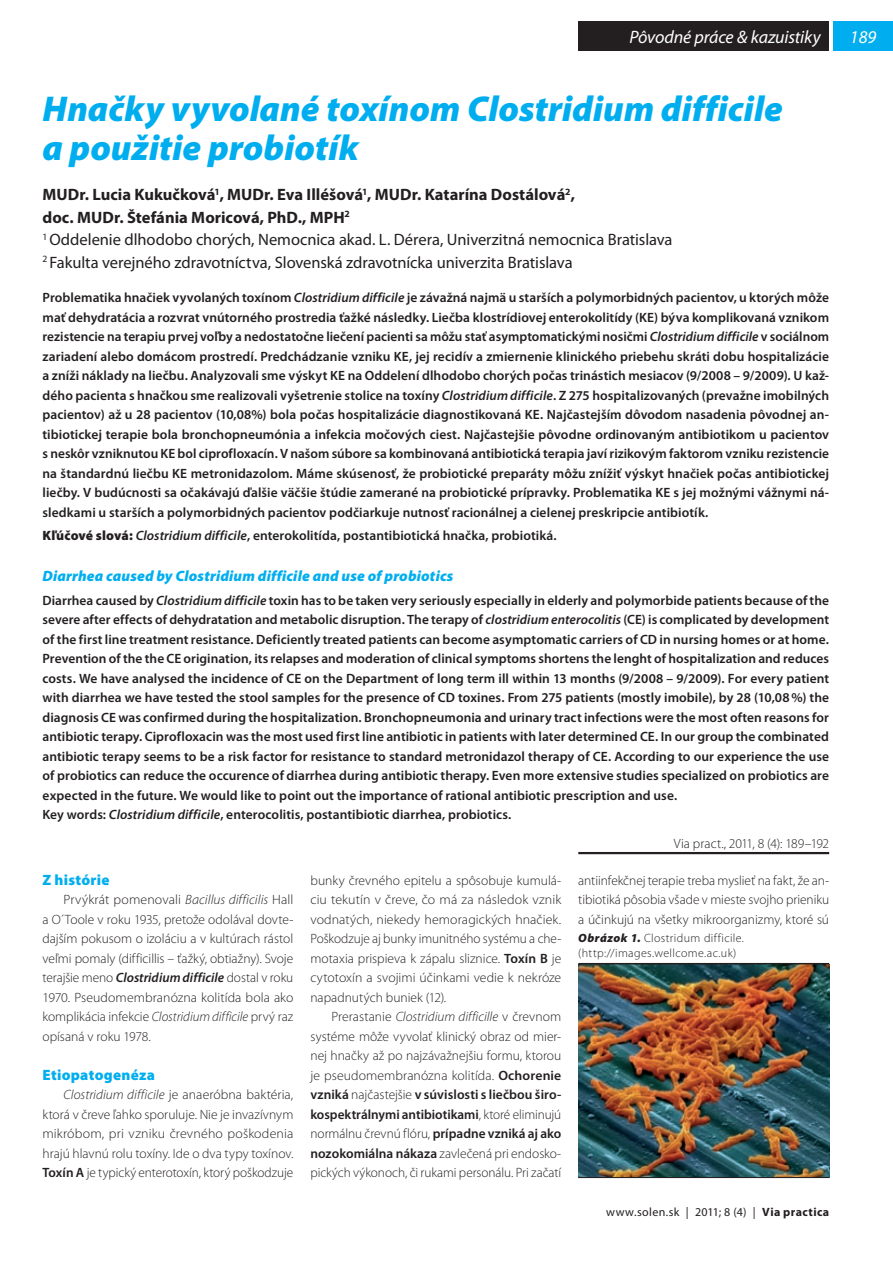
<style>
.page{position:relative;width:893px;height:1263px;background:#fff}
.page>*{position:absolute;margin:0;border:0;box-sizing:border-box;transform-origin:0 0}
.t1{font:italic 900 36px/39px "Myriad Pro";color:#00aeef}
.t2{font:italic 18px "Myriad Pro";letter-spacing:-.01em;color:#fff}
.t3{font:16.5px/22.5px "Myriad Pro";letter-spacing:-.005em;color:#231f20}
.t4{font:italic 900 15px "Myriad Pro";letter-spacing:.01em;color:#00aeef}
.t5{font:900 15px "Myriad Pro";letter-spacing:.015em;color:#00aeef}
.t6{font:600 13.5px/19.5px "Myriad Pro";letter-spacing:.005em;color:#231f20;text-align:justify}
.t7{font:300 13.5px/19.5px "Myriad Pro";color:#231f20;text-align:justify}
.t8{font:300 12px/15px "Myriad Pro";letter-spacing:.035em;color:#231f20}
.t9{font:12px "Myriad Pro";letter-spacing:.03em;color:#231f20}
.s1{font-weight:700}
.s2{font-style:italic}
.s3{font-weight:900}
.s4{font-weight:600;font-style:italic}
.s5{font-weight:600}
.s6{font-weight:900;font-style:italic}
</style>
<div class="page">
<div style="left:833px;top:21px;width:60px;height:30px;background:#00aeef"></div>
<hr style="left:578px;top:852px;width:251px;height:2px;background:#231f20">
<div style="left:578px;top:21px;width:251px;height:30px;background:#231f20"></div>
<img style="left:578px;top:964px;width:251px;height:213px">
<hr style="left:578px;top:963px;width:251px;height:1px;background:#231f20">
<hr style="left:578px;top:1177px;width:251px;height:1px;background:#231f20">
<h2 class="t2" style="left:629px;top:26px;width:193px">Pôvodné práce &amp; kazuistiky</h2>
<h1 class="t1" style="left:43px;top:88px;width:742px">Hnačky vyvolané toxínom Clostridium difficile a použitie probiotík</h1>
<p class="t3" style="left:43px;top:183px;width:632px"><span class="s1">MUDr. Lucia Kukučková</span><sup>1</sup><span class="s1">, MUDr. Eva Illéšová</span><sup>1</sup><span class="s1">, MUDr. Katarína Dostálová</span><sup>2</sup><span class="s1">,<br>doc. MUDr. Štefánia Moricová, PhD., MPH</span><sup>2<br></sup><sup>1</sup> Oddelenie dlhodobo chorých, Nemocnica akad. L. Dérera, Univerzitná nemocnica Bratislava <sup>2</sup> Fakulta verejného zdravotníctva, Slovenská zdravotnícka univerzita Bratislava</p>
<p class="t6" style="left:42px;top:287px;width:788px">Problematika hnačiek vyvolaných toxínom <span class="s2">Clostridium difficile</span> je závažná najmä u starších a polymorbidných pacientov, u ktorých môže mať dehydratácia a rozvrat vnútorného prostredia ťažké následky. Liečba klostrídiovej enterokolitídy (KE) býva komplikovaná vznikom rezistencie na terapiu prvej voľby a nedostatočne liečení pacienti sa môžu stať asymptomatickými nosičmi <span class="s2">Clostridium difficile</span> v sociálnom zariadení alebo domácom prostredí. Predchádzanie vzniku KE, jej recidív a zmiernenie klinického priebehu skráti dobu hospitalizácie a zníži náklady na liečbu. Analyzovali sme výskyt KE na Oddelení dlhodobo chorých počas trinástich mesiacov (9/2008 – 9/2009). U kaž&shy;dého pacienta s hnačkou sme realizovali vyšetrenie stolice na toxíny <span class="s2">Clostridium difficile</span>. Z 275 hospitalizovaných (prevažne imobilných pacientov) až u 28 pacientov (10,08%) bola počas hospitalizácie diagnostikovaná KE. Najčastejším dôvodom nasadenia pôvodnej an&shy;tibiotickej terapie bola bronchopneumónia a infekcia močových ciest. Najčastejšie pôvodne ordinovaným antibiotikom u pacientov s neskôr vzniknutou KE bol ciprofloxacín. V našom súbore sa kombinovaná antibiotická terapia javí rizikovým faktorom vzniku rezistencie na štandardnú liečbu KE metronidazolom. Máme skúsenosť, že probiotické preparáty môžu znížiť výskyt hnačiek počas antibiotickej liečby. V budúcnosti sa očakávajú ďalšie väčšie štúdie zamerané na probiotické prípravky. Problematika KE s jej možnými vážnymi ná&shy;sledkami u starších a polymorbidných pacientov podčiarkuje nutnosť racionálnej a cielenej preskripcie antibiotík.</p>
<p class="t6" style="left:43px;top:526px;width:516px"><span class="s3">Kľúčové slová:</span> <span class="s2">Clostridium difficile</span>, enterokolitída, postantibiotická hnačka, probiotiká.</p>
<p class="t4" style="left:43px;top:566px;width:412px">Diarrhea caused by Clostridium difficile and use of probiotics</p>
<p class="t6" style="left:43px;top:590px;width:788px;text-align:left">Diarrhea caused by <span class="s2">Clostridium difficile</span> toxin has to be taken very seriously especially in elderly and polymorbide patients because of the severe after effects of dehydratation and metabolic disruption. The terapy of <span class="s2">clostridium enterocolitis</span> (CE) is complicated by development of the first line treatment resistance. Deficiently treated patients can become asymptomatic carriers of CD in nursing homes or at home.<br>Prevention of the the CE origination, its relapses and moderation of clinical symptoms shortens the lenght of hospitalization and reduces costs. We have analysed the incidence of CE on the Department of long term ill within 13 months (9/2008 – 9/2009). For every patient with diarrhea we have tested the stool samples for the presence of CD toxines. From 275 patients (mostly imobile), by 28 (10,08%) the diagnosis CE was confirmed during the hospitalization. Bronchopneumonia and urinary tract infections were the most often reasons for antibiotic terapy. Ciprofloxacin was the most used first line antibiotic in patients with later determined CE. In our group the combinated antibiotic terapy seems to be a risk factor for resistance to standard metronidazol therapy of CE. According to our experience the use of probiotics can reduce the occurence of diarrhea during antibiotic therapy. Even more extensive studies specialized on probiotics are expected in the future. We would like to point out the importance of rational antibiotic prescription and use.<br>Key words: <span class="s2">Clostridium difficile</span>, enterocolitis, postantibiotic diarrhea, probiotics.</p>
<p class="t7" style="left:674px;top:833px;width:157px">Via pract., 2011, 8 (4): 189–192</p>
<p class="t5" style="left:43px;top:869px;width:69px">Z histórie</p>
<p class="t7" style="left:43px;top:890px;width:252px;text-indent:21px">Prvýkrát pomenovali <span class="s2">Bacillus difficilis</span> Hall a O´Toole v roku 1935, pretože odolával dovte&shy;dajším pokusom o izoláciu a v kultúrach rástol veľmi pomaly (difficillis – ťažký, obtiažny). Svoje terajšie meno <span class="s4">Clostridium difficile</span> dostal v roku 1970. Pseudomembranózna kolitída bola ako komplikácia infekcie <span class="s2">Clostridium difficile</span> prvý raz opísaná v roku 1978.</p>
<p class="t5" style="left:43px;top:1064px;width:114px">Etiopatogenéza</p>
<p class="t7" style="left:43px;top:1085px;width:252px;text-indent:21px"><span class="s2">Clostridium difficile</span> je anaeróbna baktéria, ktorá v čreve ľahko sporuluje. Nie je invazívnym mikróbom, pri vzniku črevného poškodenia hrajú hlavnú rolu toxíny. Ide o dva typy toxínov.<br><span class="s5">Toxín A</span> je typický enterotoxín, ktorý poškodzuje</p>
<p class="t7" style="left:310px;top:870px;width:252px">bunky črevného epitelu a spôsobuje kumulá&shy;ciu tekutín v čreve, čo má za následok vznik vodnatých, niekedy hemoragických hnačiek.<br>Poškodzuje aj bunky imunitného systému a che&shy;motaxia prispieva k zápalu sliznice. <span class="s5">Toxín B</span> je cytotoxín a svojimi účinkami vedie k nekróze napadnutých buniek (12).</p>
<p class="t7" style="left:310px;top:1007px;width:252px;text-indent:21px">Prerastanie <span class="s2">Clostridium difficille</span> v črevnom systéme môže vyvolať klinický obraz od mier&shy;nej hnačky až po najzávažnejšiu formu, ktorou je pseudomembranózna kolitída. <span class="s5">Ochorenie vzniká</span> najčastejšie <span class="s5">v súvislosti s liečbou širo&shy;kospektrálnymi antibiotikami</span>, ktoré eliminujú normálnu črevnú flóru, <span class="s5">prípadne vzniká aj ako nozokomiálna nákaza</span> zavlečená pri endosko&shy;pických výkonoch, či rukami personálu. Pri začatí</p>
<p class="t7" style="left:578px;top:870px;width:252px">antiinfekčnej terapie treba myslieť na fakt, že an&shy;tibiotiká pôsobia všade v mieste svojho prieniku a účinkujú na všetky mikroorganizmy, ktoré sú</p>
<p class="t8" style="left:578px;top:931px;width:167px"><span class="s6">Obrázok 1.</span> Clostridum difficile. (http://images.wellcome.ac.uk)</p>
<p class="t9" style="left:606px;top:1205px;width:224px">www.solen.sk | 2011; 8 (4) | <span class="s1">Via practica</span></p>
<h2 class="t2" style="left:850px;top:26px;width:28px">189</h2>
</div>
